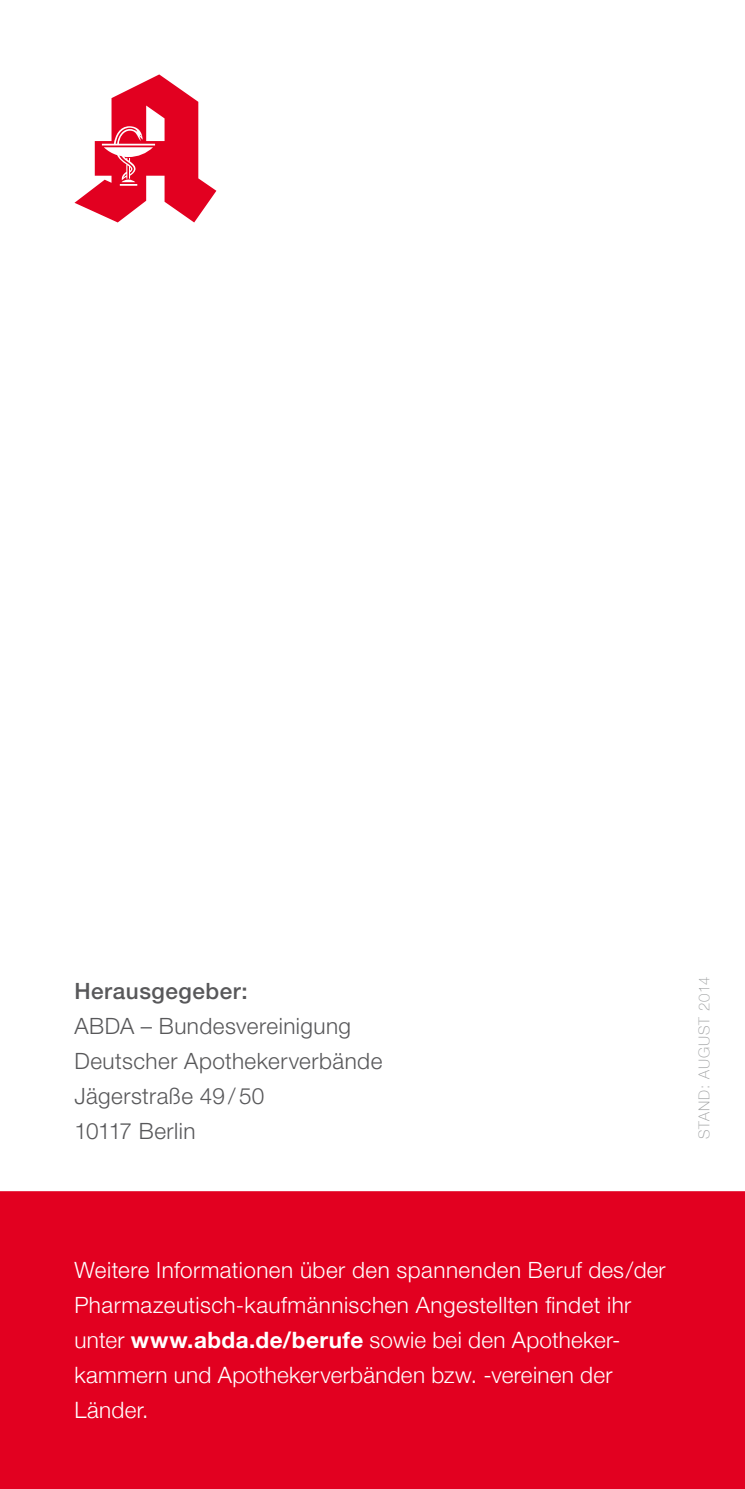
<style>
.page{position:relative;width:745px;height:1489px;background:#fff}
.page>*{position:absolute;margin:0;border:0;box-sizing:border-box;transform-origin:0 0}
.t1{font:300 22.5px/35px "Helvetica Neue LT Std";letter-spacing:.02em;color:#fff}
.t2{font:300 22.5px/35px "Helvetica Neue";letter-spacing:.01em;color:#fff}
.t3{font:300 22.5px/35px "Helvetica Neue LT Std";letter-spacing:.02em;color:#58585a}
.t4{font:500 22.5px "Helvetica Neue LT Std";letter-spacing:.025em;color:#58585a}
.t5{font:100 15px "Helvetica Neue";letter-spacing:.06em;color:#9c9e9f}
.s1{font-weight:700}
</style>
<div class="page">
<div style="left:0;top:1191px;width:744px;height:297px;background:#e20020"></div>
<svg style="left:74px;top:74px;width:142px;height:148px"></svg>
<p class="t4" style="left:74px;top:977px;width:175px">Herausgegeber:</p>
<p class="t3" style="left:74px;top:1007px;width:309px">ABDA – Bundesvereinigung<br>Deutscher Apothekerverbände<br>Jägerstraße 49 / 50<br>10117 Berlin</p>
<p class="t5" style="left:692px;top:1138px;width:164px;rotate:-90deg">STAND: AUGUST 2014</p>
<p class="t1" style="left:74px;top:1251px;width:592px">Weitere Informationen über den spannenden Beruf des/der<br>Pharmazeutisch-kaufmännischen Angestellten findet ihr</p>
<p class="t2" style="left:74px;top:1321px;width:547px">unter <span class="s1">www.abda.de/berufe</span> sowie bei den Apotheker&shy;kammern und Apothekerverbänden bzw. -vereinen der<br>Länder.</p>
</div>
